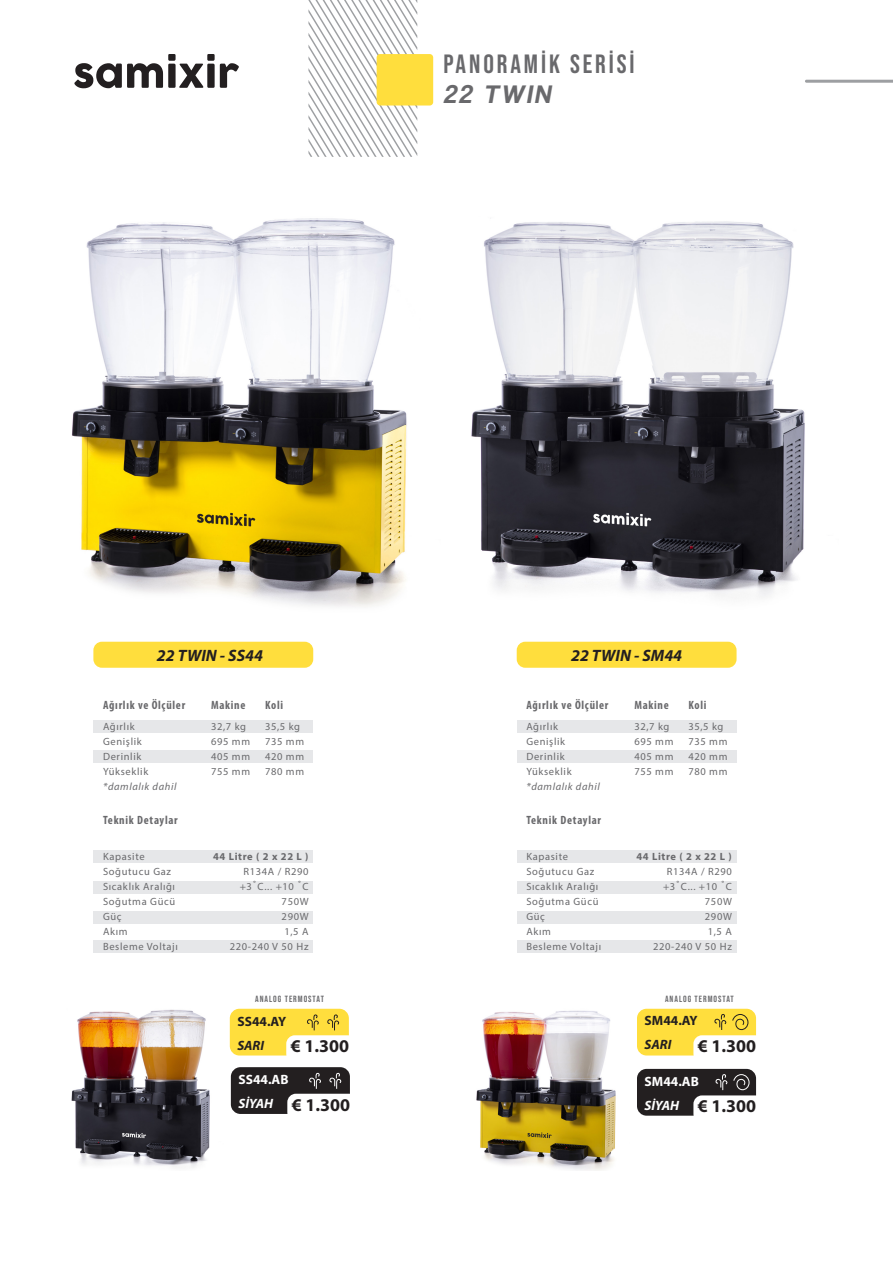
<style>
.page{position:relative;width:893px;height:1263px;background:#fff}
.page>*{position:absolute;margin:0;border:0;box-sizing:border-box;transform-origin:0 0}
.t1{font:26.4px "Bebas Neue";letter-spacing:.11em;color:#69696c}
.t2{font:italic 26.4px "Coolvetica Rg";letter-spacing:.11em;color:#69696c}
.t3{font:700 18px "Myriad Pro";color:#231f20}
.t4{font:italic 700 16.5px "Myriad Pro";color:#231f20}
.t5{font:700 13.5px "Myriad Pro";color:#231f20}
.t6{font:700 13.5px "Myriad Pro";color:#fff}
.t7{font:italic 700 13.5px "Myriad Pro";color:#fff}
.t8{font:italic 700 13.5px "Myriad Pro";color:#231f20}
.t9{font:700 condensed 12px "Myriad Pro";letter-spacing:.06em;color:#69696c}
.t10{font:10.5px "Myriad Pro";letter-spacing:.06em;color:#69696c}
.t11{font:italic 10.5px "Myriad Pro";letter-spacing:.06em;color:#69696c}
.t12{font:700 10.5px "Myriad Pro";letter-spacing:.06em;color:#69696c}
.t13{font:9px "Bebas Neue";letter-spacing:.11em;color:#69696c}
</style>
<div class="page">
<svg style="left:74px;top:54px;width:165px;height:34px"></svg>
<svg style="left:308px;top:0;width:109px;height:157px"></svg>
<div style="left:377px;top:54px;width:56px;height:52px;background:#ffde3d;border-radius:3px"></div>
<img style="left:471px;top:221px;width:334px;height:376px">
<img style="left:71px;top:218px;width:336px;height:389px">
<img style="left:71px;top:1009px;width:139px;height:159px">
<img style="left:476px;top:1010px;width:140px;height:160px">
<div style="left:93px;top:642px;width:220px;height:26px;background:#ffde3d;border-radius:9px"></div>
<div style="left:517px;top:642px;width:219px;height:26px;background:#ffde3d;border-radius:9px"></div>
<div style="left:93px;top:721px;width:220px;height:12px;background:#e6e7e9"></div>
<div style="left:517px;top:721px;width:219px;height:12px;background:#e6e7e9"></div>
<div style="left:93px;top:750px;width:220px;height:12px;background:#e6e7e9"></div>
<div style="left:517px;top:750px;width:219px;height:12px;background:#e6e7e9"></div>
<div style="left:93px;top:850px;width:220px;height:13px;background:#e6e7e9"></div>
<div style="left:517px;top:850px;width:219px;height:13px;background:#e6e7e9"></div>
<div style="left:93px;top:881px;width:220px;height:12px;background:#e6e7e9"></div>
<div style="left:517px;top:881px;width:219px;height:12px;background:#e6e7e9"></div>
<div style="left:93px;top:911px;width:220px;height:12px;background:#e6e7e9"></div>
<div style="left:517px;top:911px;width:219px;height:12px;background:#e6e7e9"></div>
<div style="left:93px;top:941px;width:220px;height:12px;background:#e6e7e9"></div>
<div style="left:517px;top:941px;width:219px;height:12px;background:#e6e7e9"></div>
<svg style="left:805px;top:80px;width:88px;height:3px"></svg>
<div style="left:637px;top:1069px;width:119px;height:47px;background:#231f20;border-radius:10px"></div>
<div style="left:637px;top:1009px;width:119px;height:46px;background:#ffde3d;border-radius:10px"></div>
<div style="left:693px;top:1035px;width:71px;height:27px;background:#fff;border-radius:9px"></div>
<div style="left:693px;top:1095px;width:71px;height:27px;background:#fff;border-radius:9px"></div>
<svg style="left:714px;top:1014px;width:34px;height:17px"></svg>
<svg style="left:715px;top:1074px;width:34px;height:17px"></svg>
<div style="left:231px;top:1067px;width:119px;height:47px;background:#231f20;border-radius:10px"></div>
<div style="left:230px;top:1009px;width:119px;height:46px;background:#ffde3d;border-radius:10px"></div>
<div style="left:286px;top:1035px;width:71px;height:27px;background:#fff;border-radius:9px"></div>
<div style="left:287px;top:1094px;width:71px;height:27px;background:#fff;border-radius:9px"></div>
<svg style="left:327px;top:1014px;width:13px;height:17px"></svg>
<svg style="left:329px;top:1072px;width:13px;height:17px"></svg>
<svg style="left:307px;top:1014px;width:12px;height:17px"></svg>
<svg style="left:309px;top:1072px;width:12px;height:17px"></svg>
<p class="t1" style="left:443px;top:49px;width:193px">PANORAMİK SERİSİ</p>
<p class="t2" style="left:443px;top:79px;width:108px">22 TWIN</p>
<p class="t4" style="left:157px;top:645px;width:107px">22 TWIN - SS44</p>
<p class="t4" style="left:571px;top:645px;width:113px">22 TWIN - SM44</p>
<p class="t9" style="left:103px;top:697px;width:84px">Ağırlık ve Ölçüler</p>
<p class="t9" style="left:211px;top:697px;width:36px">Makine</p>
<p class="t9" style="left:265px;top:697px;width:20px">Koli</p>
<p class="t10" style="left:103px;top:720px;width:33px">Ağırlık</p>
<p class="t10" style="left:211px;top:720px;width:37px">32,7 kg</p>
<p class="t10" style="left:265px;top:720px;width:37px">35,5 kg</p>
<p class="t10" style="left:103px;top:735px;width:40px">Genişlik</p>
<p class="t10" style="left:211px;top:735px;width:41px">695 mm</p>
<p class="t10" style="left:265px;top:735px;width:41px">735 mm</p>
<p class="t10" style="left:103px;top:750px;width:40px">Derinlik</p>
<p class="t10" style="left:211px;top:750px;width:41px">405 mm</p>
<p class="t10" style="left:265px;top:750px;width:41px">420 mm</p>
<p class="t10" style="left:103px;top:765px;width:47px">Yükseklik</p>
<p class="t10" style="left:211px;top:765px;width:41px">755 mm</p>
<p class="t10" style="left:265px;top:765px;width:41px">780 mm</p>
<p class="t11" style="left:103px;top:780px;width:75px">*damlalık dahil</p>
<p class="t9" style="left:103px;top:813px;width:76px">Teknik Detaylar</p>
<p class="t10" style="left:103px;top:850px;width:43px">Kapasite</p>
<p class="t12" style="left:213px;top:850px;width:97px">44 Litre ( 2 x 22 L )</p>
<p class="t10" style="left:103px;top:865px;width:69px">Soğutucu Gaz</p>
<p class="t10" style="left:244px;top:865px;width:67px">R134A / R290</p>
<p class="t10" style="left:103px;top:880px;width:74px">Sıcaklık Aralığı</p>
<p class="t10" style="left:240px;top:880px;width:70px">+3˚C... +10 ˚C</p>
<p class="t10" style="left:103px;top:895px;width:74px">Soğutma Gücü</p>
<p class="t10" style="left:282px;top:895px;width:28px">750W</p>
<p class="t10" style="left:103px;top:910px;width:20px">Güç</p>
<p class="t10" style="left:282px;top:910px;width:28px">290W</p>
<p class="t10" style="left:103px;top:925px;width:26px">Akım</p>
<p class="t10" style="left:284px;top:925px;width:26px">1,5 A</p>
<p class="t10" style="left:103px;top:940px;width:76px">Besleme Voltajı</p>
<p class="t10" style="left:230px;top:940px;width:80px">220-240 V 50 Hz</p>
<p class="t9" style="left:526px;top:697px;width:84px">Ağırlık ve Ölçüler</p>
<p class="t9" style="left:634px;top:697px;width:36px">Makine</p>
<p class="t9" style="left:688px;top:697px;width:20px">Koli</p>
<p class="t10" style="left:526px;top:720px;width:33px">Ağırlık</p>
<p class="t10" style="left:634px;top:720px;width:37px">32,7 kg</p>
<p class="t10" style="left:688px;top:720px;width:37px">35,5 kg</p>
<p class="t10" style="left:526px;top:735px;width:40px">Genişlik</p>
<p class="t10" style="left:634px;top:735px;width:41px">695 mm</p>
<p class="t10" style="left:688px;top:735px;width:41px">735 mm</p>
<p class="t10" style="left:526px;top:750px;width:40px">Derinlik</p>
<p class="t10" style="left:634px;top:750px;width:41px">405 mm</p>
<p class="t10" style="left:688px;top:750px;width:41px">420 mm</p>
<p class="t10" style="left:526px;top:765px;width:47px">Yükseklik</p>
<p class="t10" style="left:634px;top:765px;width:41px">755 mm</p>
<p class="t10" style="left:688px;top:765px;width:41px">780 mm</p>
<p class="t11" style="left:526px;top:780px;width:75px">*damlalık dahil</p>
<p class="t9" style="left:526px;top:813px;width:76px">Teknik Detaylar</p>
<p class="t10" style="left:526px;top:850px;width:43px">Kapasite</p>
<p class="t12" style="left:636px;top:850px;width:97px">44 Litre ( 2 x 22 L )</p>
<p class="t10" style="left:526px;top:865px;width:69px">Soğutucu Gaz</p>
<p class="t10" style="left:667px;top:865px;width:67px">R134A / R290</p>
<p class="t10" style="left:526px;top:880px;width:74px">Sıcaklık Aralığı</p>
<p class="t10" style="left:663px;top:880px;width:70px">+3˚C... +10 ˚C</p>
<p class="t10" style="left:526px;top:895px;width:74px">Soğutma Gücü</p>
<p class="t10" style="left:705px;top:895px;width:28px">750W</p>
<p class="t10" style="left:526px;top:910px;width:20px">Güç</p>
<p class="t10" style="left:705px;top:910px;width:28px">290W</p>
<p class="t10" style="left:526px;top:925px;width:26px">Akım</p>
<p class="t10" style="left:708px;top:925px;width:26px">1,5 A</p>
<p class="t10" style="left:526px;top:940px;width:76px">Besleme Voltajı</p>
<p class="t10" style="left:653px;top:940px;width:80px">220-240 V 50 Hz</p>
<p class="t13" style="left:255px;top:993px;width:70px">ANALOG TERMOSTAT</p>
<p class="t13" style="left:665px;top:993px;width:70px">ANALOG TERMOSTAT</p>
<p class="t5" style="left:237px;top:1012px;width:50px">SS44.AY</p>
<p class="t8" style="left:237px;top:1036px;width:28px">SARI</p>
<p class="t6" style="left:239px;top:1070px;width:52px">SS44.AB</p>
<p class="t7" style="left:239px;top:1094px;width:36px">SİYAH</p>
<p class="t3" style="left:292px;top:1093px;width:60px">€ 1.300</p>
<p class="t3" style="left:291px;top:1034px;width:60px">€ 1.300</p>
<p class="t5" style="left:645px;top:1012px;width:54px">SM44.AY</p>
<p class="t8" style="left:645px;top:1036px;width:28px">SARI</p>
<p class="t6" style="left:645px;top:1072px;width:56px">SM44.AB</p>
<p class="t7" style="left:645px;top:1096px;width:36px">SİYAH</p>
<p class="t3" style="left:698px;top:1034px;width:60px">€ 1.300</p>
<p class="t3" style="left:698px;top:1095px;width:60px">€ 1.300</p>
</div>
